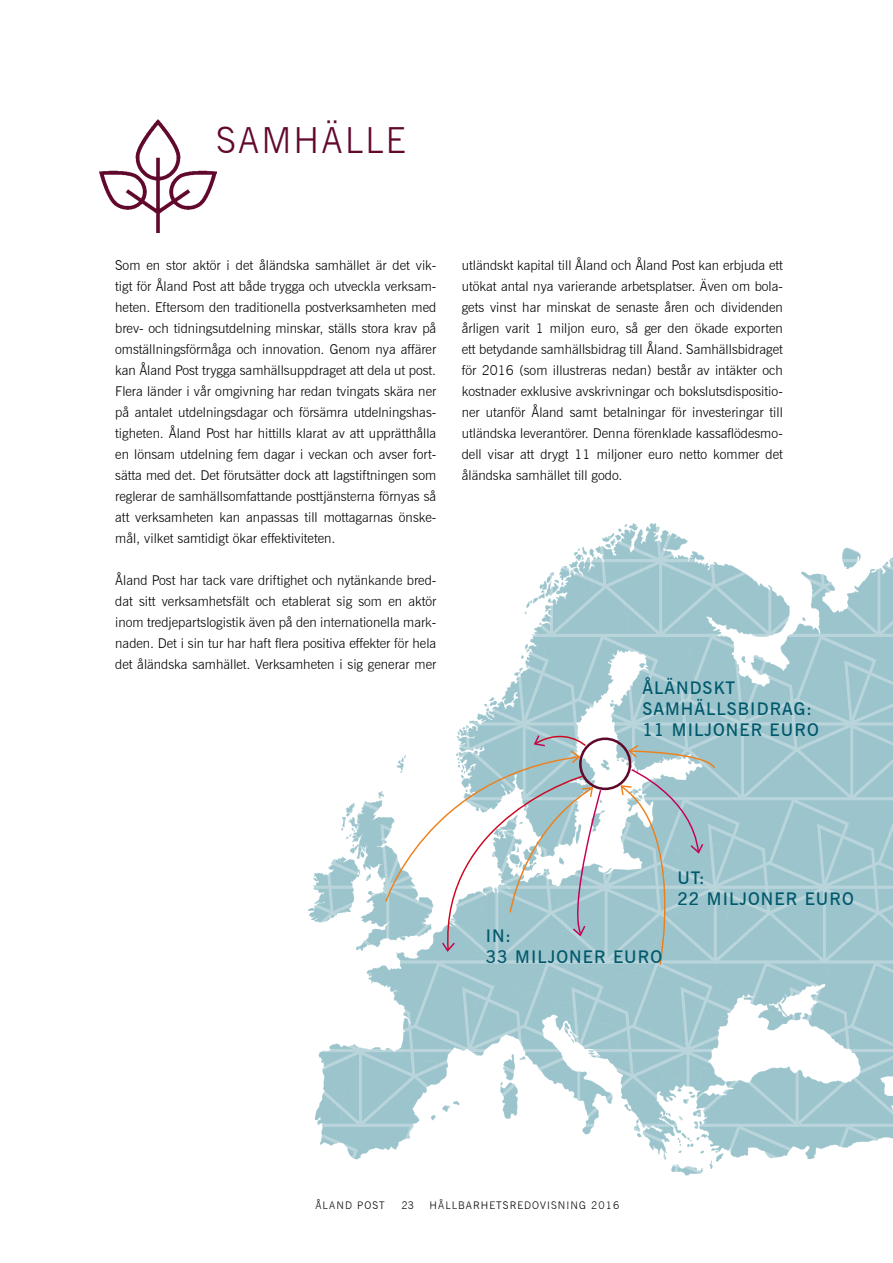
<style>
.page{position:relative;width:893px;height:1263px;background:#fff}
.page>*{position:absolute;margin:0;border:0;box-sizing:border-box;transform-origin:0 0}
.t1{font:300 36px "News Gothic BT";letter-spacing:.06em;color:#61082d}
.t2{font:600 17.55px/21px "News Gothic BT";letter-spacing:.06em;color:#00586b}
.t3{font:300 13.5px/21px "News Gothic BT";color:#000;text-align:justify}
.t4{font:300 10.5px "News Gothic BT";letter-spacing:.1em;color:#000}
</style>
<div class="page">
<img style="left:99px;top:119px;width:117px;height:113px">
<svg style="left:308px;top:523px;width:585px;height:653px"></svg>
<h1 class="t1" style="left:216px;top:118px;width:191px">SAMHÄLLE</h1>
<p class="t3" style="left:115px;top:255px;width:323px">Som en stor aktör i det åländska samhället är det vik&shy;tigt för Åland Post att både trygga och utveckla verksam&shy;heten. Eftersom den traditionella postverksamheten med brev- och tidningsutdelning minskar, ställs stora krav på omställningsförmåga och innovation. Genom nya affärer kan Åland Post trygga samhällsuppdraget att dela ut post.<br>Flera länder i vår omgivning har redan tvingats skära ner på antalet utdelningsdagar och försämra utdelningshas&shy;tigheten. Åland Post har hittills klarat av att upprätthålla en lönsam utdelning fem dagar i veckan och avser fort&shy;sätta med det. Det förutsätter dock att lagstiftningen som reglerar de samhällsomfattande posttjänsterna förnyas så att verksamheten kan anpassas till mottagarnas önske&shy;mål, vilket samtidigt ökar effektiviteten.</p>
<p class="t3" style="left:115px;top:570px;width:323px">Åland Post har tack vare driftighet och nytänkande bred&shy;dat sitt verksamhetsfält och etablerat sig som en aktör inom tredjepartslogistik även på den internationella mark&shy;naden. Det i sin tur har haft flera positiva effekter för hela det åländska samhället. Verksamheten i sig generar mer</p>
<p class="t3" style="left:462px;top:255px;width:323px">utländskt kapital till Åland och Åland Post kan erbjuda ett utökat antal nya varierande arbetsplatser. Även om bola&shy;gets vinst har minskat de senaste åren och dividenden årligen varit 1 miljon euro, så ger den ökade exporten ett betydande samhällsbidrag till Åland. Samhällsbidraget för 2016 (som illustreras nedan) består av intäkter och kostnader exklusive avskrivningar och bokslutsdispositio&shy;ner utanför Åland samt betalningar för investeringar till utländska leverantörer. Denna förenklade kassaflödesmo&shy;dell visar att drygt 11 miljoner euro netto kommer det åländska samhället till godo.</p>
<p class="t2" style="left:642px;top:677px;width:178px">ÅLÄNDSKT<br>SAMHÄLLSBIDRAG:<br>11 MILJONER EURO</p>
<p class="t2" style="left:486px;top:925px;width:178px">IN:<br>33 MILJONER EURO</p>
<p class="t2" style="left:677px;top:867px;width:178px">UT:<br>22 MILJONER EURO</p>
<p class="t4" style="left:315px;top:1199px;width:71px">ÅLAND POST</p>
<p class="t4" style="left:402px;top:1199px;width:14px">23</p>
<p class="t4" style="left:430px;top:1199px;width:191px">HÅLLBARHETSREDOVISNING 2016</p>
</div>
